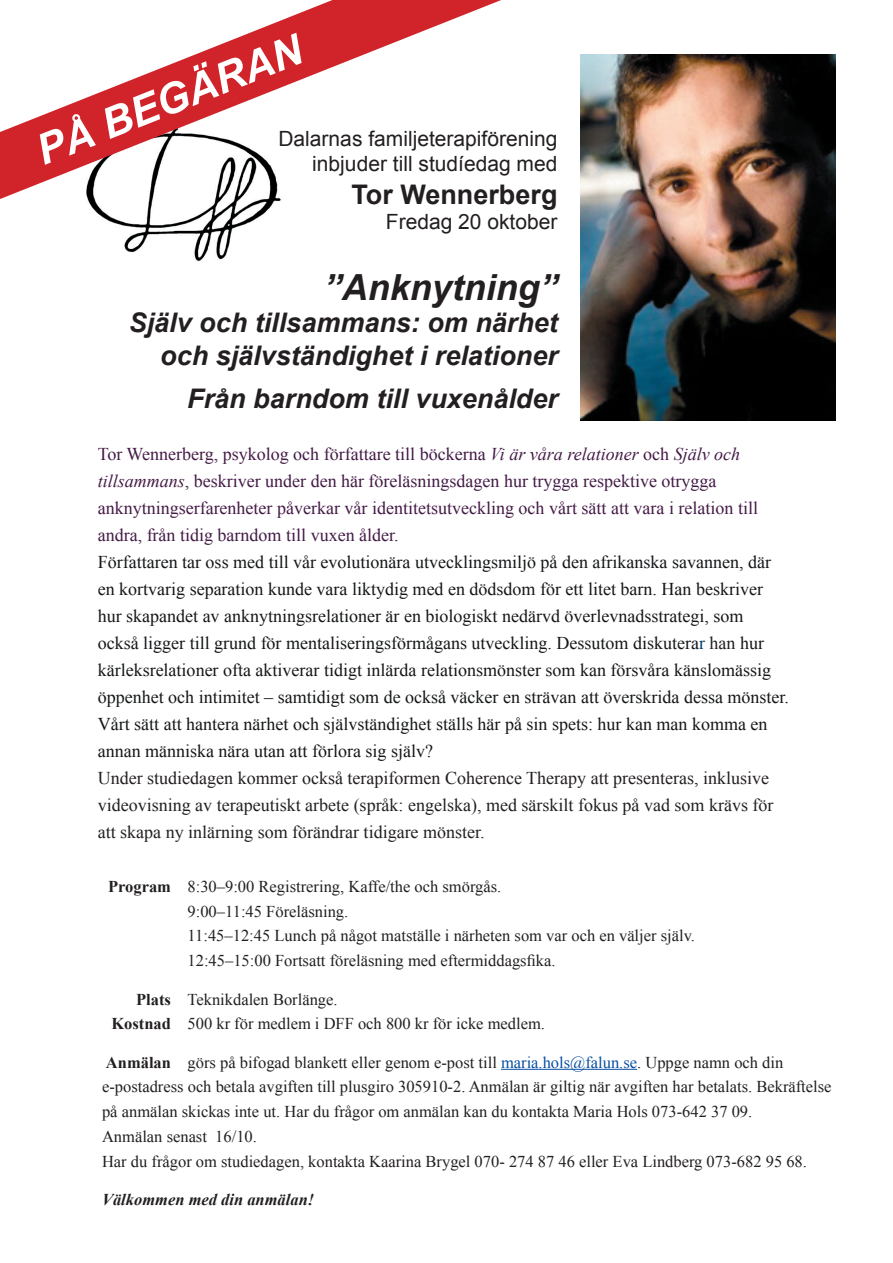
<style>
.page{position:relative;width:893px;height:1263px;background:#fff}
.page>*{position:absolute;margin:0;border:0;box-sizing:border-box;transform-origin:0 0}
.t1{font:italic 700 42px "Arial";color:#fff}
.t2{font:italic 700 36px "Arial";color:#231f20}
.t3{font:italic 700 27px/32.4px "Arial";color:#231f20;text-align:right}
.t4{font:700 27px "Arial";color:#231f20}
.t5{font:21px/25.2px "Arial";color:#231f20;text-align:right}
.t6{font:18px/27px "Times New Roman";color:#141618}
.t7{font:18px/27px "Times New Roman";color:#441a46}
.t8{font:18px/27px "Times New Roman";color:#231f20}
.t9{font:16.5px/24.8px "Times New Roman";color:#231f20}
.t10{font:italic 700 16.5px "Times New Roman";color:#231f20}
.s1{font-style:italic}
.s2{color:#05406a}
.s3{color:#231f20}
.s4{font-weight:700}
.s5{color:#094fa3}
</style>
<div class="page">
<img style="left:580px;top:54px;width:255px;height:367px">
<img style="left:124px;top:247px;width:105px;height:14px">
<hr style="left:501px;top:1069px;width:136px;height:1px;background:#094fa3">
<svg style="left:0;top:0;width:501px;height:247px"></svg>
<h1 class="t1" style="left:29px;top:131px;width:284px;rotate:-22deg">PÅ BEGÄRAN</h1>
<p class="t5" style="left:278px;top:126px;width:280px">Dalarnas familjeterapiförening inbjuder till studíedag med</p>
<h3 class="t4" style="left:351px;top:179px;width:208px">Tor Wennerberg</h3>
<p class="t5" style="left:386px;top:209px;width:173px">Fredag 20 oktober</p>
<h2 class="t2" style="left:324px;top:267px;width:235px">”Anknytning”</h2>
<h3 class="t3" style="left:129px;top:306px;width:431px">Själv och tillsammans: om närhet och självständighet i relationer</h3>
<h3 class="t3" style="left:187px;top:382px;width:372px">Från barndom till vuxenålder</h3>
<p class="t7" style="left:98px;top:440px;width:662px">Tor Wennerberg, psykolog och författare till böckerna <span class="s1">Vi är våra relationer</span> och <span class="s1">Själv och tillsammans</span>, beskriver under den här föreläsningsdagen hur trygga respektive otrygga anknytningserfarenheter påverkar vår identitetsutveckling och vårt sätt att vara i relation till andra, från tidig barndom till vuxen ålder.</p>
<p class="t6" style="left:98px;top:548px;width:693px">Författaren tar oss med till vår evolutionära utvecklingsmiljö på den afrikanska savannen, där en kortvarig separation kunde vara liktydig med en dödsdom för ett litet barn. Han beskriver hur skapandet av anknytningsrelationer är en biologiskt nedärvd överlevnadsstrategi, som<br>också ligger till grund för mentaliseringsförmågans utveckling. Dessutom diskutera<span class="s2">r</span> <span class="s3">han</span> hur kärleksrelationer ofta aktiverar tidigt inlärda relationsmönster som kan försvåra känslomässig öppenhet och intimitet – samtidigt som de också väcker en strävan att överskrida dessa mönster.<br>Vårt sätt att hantera närhet och självständighet ställs här på sin spets: hur kan man komma en annan människa nära utan att förlora sig själv?</p>
<p class="t8" style="left:98px;top:764px;width:677px">Under studiedagen kommer också terapiformen Coherence Therapy att presenteras, inklusive videovisning av terapeutiskt arbete (språk: engelska), med särskilt fokus på vad som krävs för att skapa ny inlärning som förändrar tidigare mönster.</p>
<p class="t9" style="left:188px;top:874px;width:509px;text-indent:-79px"><span class="s4">Program</span> 8:30–9:00 Registrering, Kaffe/the och smörgås.<br>9:00–11:45 Föreläsning.<br>11:45–12:45 Lunch på något matställe i närheten som var och en väljer själv.<br>12:45–15:00 Fortsatt föreläsning med eftermiddagsfika.</p>
<p class="t9" style="left:111px;top:986px;width:435px;text-indent:25px"><span class="s4">Plats</span> Teknikdalen Borlänge.<br><span class="s4">Kostnad</span> 500 kr för medlem i DFF och 800 kr för icke medlem.</p>
<p class="t9" style="left:102px;top:1049px;width:731px"><span class="s4">Anmälan</span> görs på bifogad blankett eller genom e-post till <span class="s5">maria.hols@falun.se</span>. Uppge namn och din e-postadress och betala avgiften till plusgiro 305910-2. Anmälan är giltig när avgiften har betalats. Bekräftelse på anmälan skickas inte ut. Har du frågor om anmälan kan du kontakta Maria Hols 073-642 37 09.<br>Anmälan senast 16/10.<br>Har du frågor om studiedagen, kontakta Kaarina Brygel 070- 274 87 46 eller Eva Lindberg 073-682 95 68.</p>
<p class="t10" style="left:102px;top:1190px;width:214px">Välkommen med din anmälan!</p>
</div>
